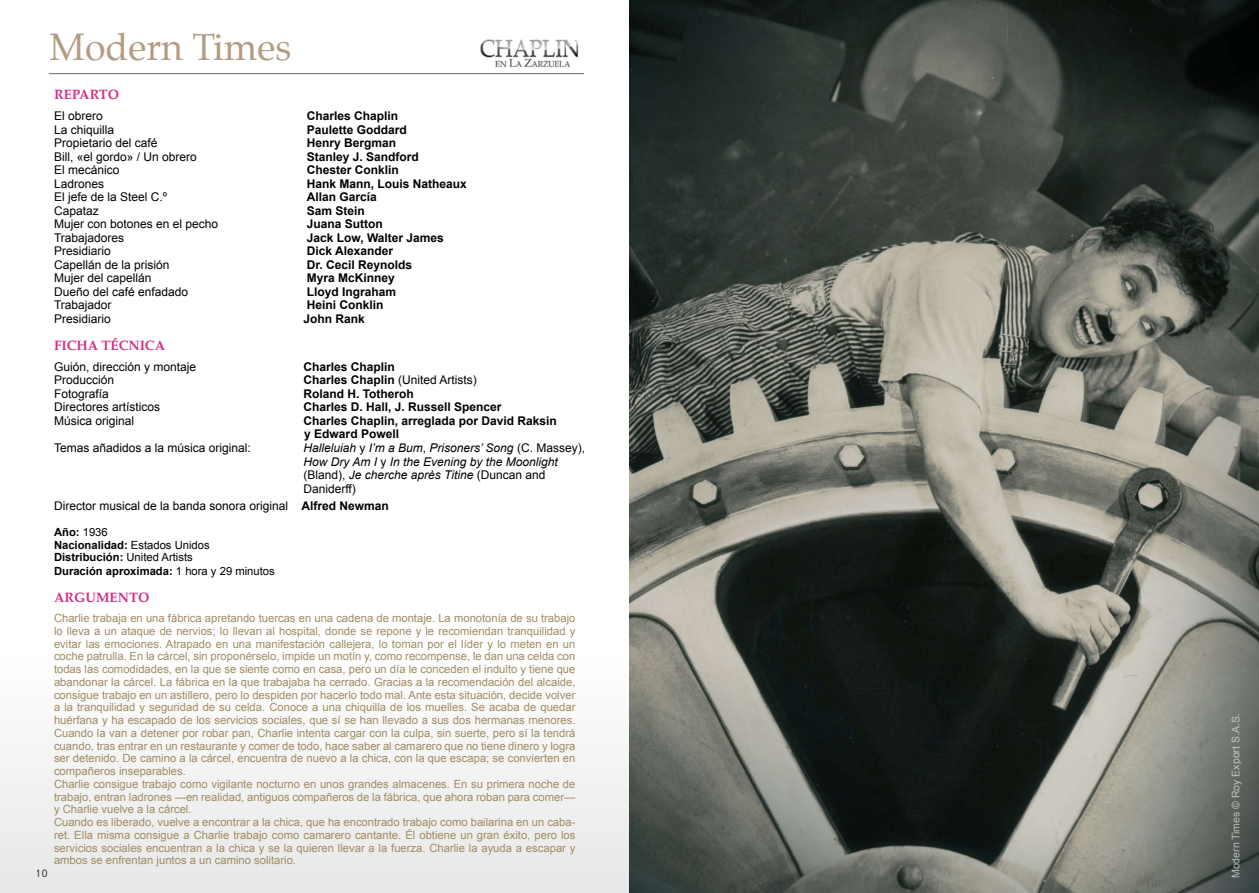
<style>
.page{position:relative;width:1259px;height:893px;background:#fff}
.page>*{position:absolute;margin:0;border:0;box-sizing:border-box;transform-origin:0 0}
.t1{font:37.5px "Palatino";color:#b39c83}
.t2{font:700 13.5px "Palatino";color:#d22e86}
.t3{font:12px "Arial";color:#000}
.t4{font:700 12px/13.5px "Arial";color:#000}
.t5{font:italic 12px/13.5px "Arial";color:#000}
.t6{font:11.25px/12.8px "Arial";color:#a08c64}
.t7{font:700 11.25px/13px "Arial";color:#000}
.t8{font:10.5px "Arial";color:#fff}
.t9{font:10.5px "Arial";color:#000}
.s1{font-weight:700}
.s2{font-style:normal}
.s3{font-weight:400}
</style>
<div class="page">
<img style="left:629px;top:0;width:630px;height:893px">
<img style="left:480px;top:39px;width:100px;height:29px">
<div style="left:0;top:545px;width:629px;height:348px;background:linear-gradient(to right,#f7f7f7,#f7f7f7)"></div>
<hr style="left:49px;top:73px;width:535px;height:1px;background:#000">
<h1 class="t1" style="left:50px;top:23px;width:243px">Modern Times</h1>
<p class="t2" style="left:54px;top:86px;width:67px">REPARTO</p>
<p class="t3" style="left:54px;top:109px;width:50px">El obrero</p>
<p class="t4" style="left:307px;top:109px;width:93px">Charles Chaplin</p>
<p class="t3" style="left:54px;top:123px;width:62px">La chiquilla</p>
<p class="t4" style="left:307px;top:123px;width:102px">Paulette Goddard</p>
<p class="t3" style="left:54px;top:136px;width:105px">Propietario del café</p>
<p class="t4" style="left:307px;top:136px;width:91px">Henry Bergman</p>
<p class="t3" style="left:54px;top:150px;width:144px">Bill, «el gordo» / Un obrero</p>
<p class="t4" style="left:307px;top:150px;width:114px">Stanley J. Sandford</p>
<p class="t3" style="left:54px;top:163px;width:67px">El mecánico</p>
<p class="t4" style="left:307px;top:163px;width:94px">Chester Conklin</p>
<p class="t3" style="left:54px;top:177px;width:52px">Ladrones</p>
<p class="t4" style="left:307px;top:177px;width:162px">Hank Mann, Louis Natheaux</p>
<p class="t3" style="left:54px;top:190px;width:115px">El jefe de la Steel C.º</p>
<p class="t4" style="left:307px;top:190px;width:72px">Allan García</p>
<p class="t3" style="left:54px;top:204px;width:46px">Capataz</p>
<p class="t4" style="left:307px;top:204px;width:60px">Sam Stein</p>
<p class="t3" style="left:54px;top:217px;width:166px">Mujer con botones en el pecho</p>
<p class="t4" style="left:307px;top:217px;width:78px">Juana Sutton</p>
<p class="t3" style="left:54px;top:231px;width:72px">Trabajadores</p>
<p class="t4" style="left:307px;top:231px;width:139px">Jack Low, Walter James</p>
<p class="t3" style="left:54px;top:244px;width:58px">Presidiario</p>
<p class="t4" style="left:307px;top:244px;width:88px">Dick Alexander</p>
<p class="t3" style="left:54px;top:258px;width:117px">Capellán de la prisión</p>
<p class="t4" style="left:307px;top:258px;width:107px">Dr. Cecil Reynolds</p>
<p class="t3" style="left:54px;top:271px;width:99px">Mujer del capellán</p>
<p class="t4" style="left:307px;top:271px;width:90px">Myra McKinney</p>
<p class="t3" style="left:54px;top:285px;width:136px">Dueño del café enfadado</p>
<p class="t4" style="left:307px;top:285px;width:91px">Lloyd Ingraham</p>
<p class="t3" style="left:54px;top:298px;width:59px">Trabajador</p>
<p class="t4" style="left:307px;top:298px;width:78px">Heini Conklin</p>
<p class="t3" style="left:54px;top:312px;width:58px">Presidiario</p>
<p class="t4" style="left:303px;top:312px;width:63px">John Rank</p>
<p class="t2" style="left:54px;top:337px;width:113px">FICHA TÉCNICA</p>
<p class="t3" style="left:54px;top:360px;width:144px">Guión, dirección y montaje</p>
<p class="t4" style="left:303px;top:360px;width:93px">Charles Chaplin</p>
<p class="t3" style="left:54px;top:373px;width:62px">Producción</p>
<p class="t3" style="left:303px;top:373px;width:175px"><span class="s1">Charles Chaplin</span> (United Artists)</p>
<p class="t3" style="left:54px;top:387px;width:56px">Fotografía</p>
<p class="t4" style="left:303px;top:387px;width:112px">Roland H. Totheroh</p>
<p class="t3" style="left:54px;top:400px;width:108px">Directores artísticos</p>
<p class="t4" style="left:303px;top:400px;width:200px">Charles D. Hall, J. Russell Spencer</p>
<p class="t3" style="left:54px;top:414px;width:82px">Música original</p>
<p class="t4" style="left:303px;top:414px;width:255px">Charles Chaplin, arreglada por David Raksin y Edward Powell</p>
<p class="t3" style="left:54px;top:441px;width:198px">Temas añadidos a la música original:</p>
<p class="t5" style="left:303px;top:441px;width:283px">Halleluiah <span class="s2">y</span> I’m a Bum<span class="s2">,</span> Prisoners’ Song <span class="s2">(C. Massey), </span>How Dry Am I <span class="s2">y</span> In the Evening by the Moonlight <span class="s2">(Bland),</span> Je cherche après Titine <span class="s2">(Duncan and Daniderff)</span></p>
<p class="t3" style="left:54px;top:499px;width:336px">Director musical de la banda sonora original <span class="s1">Alfred Newman</span></p>
<p class="t7" style="left:54px;top:525px;width:222px">Año: <span class="s3">1936<br></span>Nacionalidad: <span class="s3">Estados Unidos<br></span>Distribución: <span class="s3">United Artists<br></span>Duración aproximada: <span class="s3">1 hora y 29 minutos</span></p>
<p class="t2" style="left:54px;top:589px;width:97px">ARGUMENTO</p>
<p class="t6" style="left:54px;top:612px;width:523px">Charlie trabaja en una fábrica apretando tuercas en una cadena de montaje. La monotonía de su trabajo lo lleva a un ataque de nervios; lo llevan al hospital, donde se repone y le recomiendan tranquilidad y evitar las emociones. Atrapado en una manifestación callejera, lo toman por el líder y lo meten en un coche patrulla. En la cárcel, sin proponérselo, impide un motín y, como recompense, le dan una celda con todas las comodidades, en la que se siente como en casa, pero un día le conceden el indulto y tiene que abandonar la cárcel. La fábrica en la que trabajaba ha cerrado. Gracias a la recomendación del alcaide, consigue trabajo en un astillero, pero lo despiden por hacerlo todo mal. Ante esta situación, decide volver a la tranquilidad y seguridad de su celda. Conoce a una chiquilla de los muelles. Se acaba de quedar huérfana y ha escapado de los servicios sociales, que sí se han llevado a sus dos hermanas menores.<br>Cuando la van a detener por robar pan, Charlie intenta cargar con la culpa, sin suerte, pero sí la tendrá cuando, tras entrar en un restaurante y comer de todo, hace saber al camarero que no tiene dinero y logra ser detenido. De camino a la cárcel, encuentra de nuevo a la chica, con la que escapa; se convierten en compañeros inseparables.<br>Charlie consigue trabajo como vigilante nocturno en unos grandes almacenes. En su primera noche de trabajo, entran ladrones —en realidad, antiguos compañeros de la fábrica, que ahora roban para comer— y Charlie vuelve a la cárcel.<br>Cuando es liberado, vuelve a encontrar a la chica, que ha encontrado trabajo como bailarina en un caba&shy;ret. Ella misma consigue a Charlie trabajo como camarero cantante. Él obtiene un gran éxito, pero los servicios sociales encuentran a la chica y se la quieren llevar a la fuerza. Charlie la ayuda a escapar y ambos se enfrentan juntos a un camino solitario.</p>
<p class="t9" style="left:36px;top:867px;width:13px">10</p>
<p class="t8" style="left:1230px;top:878px;width:166px;rotate:-90deg">Modern Times © Roy Export S.A.S.</p>
</div>
